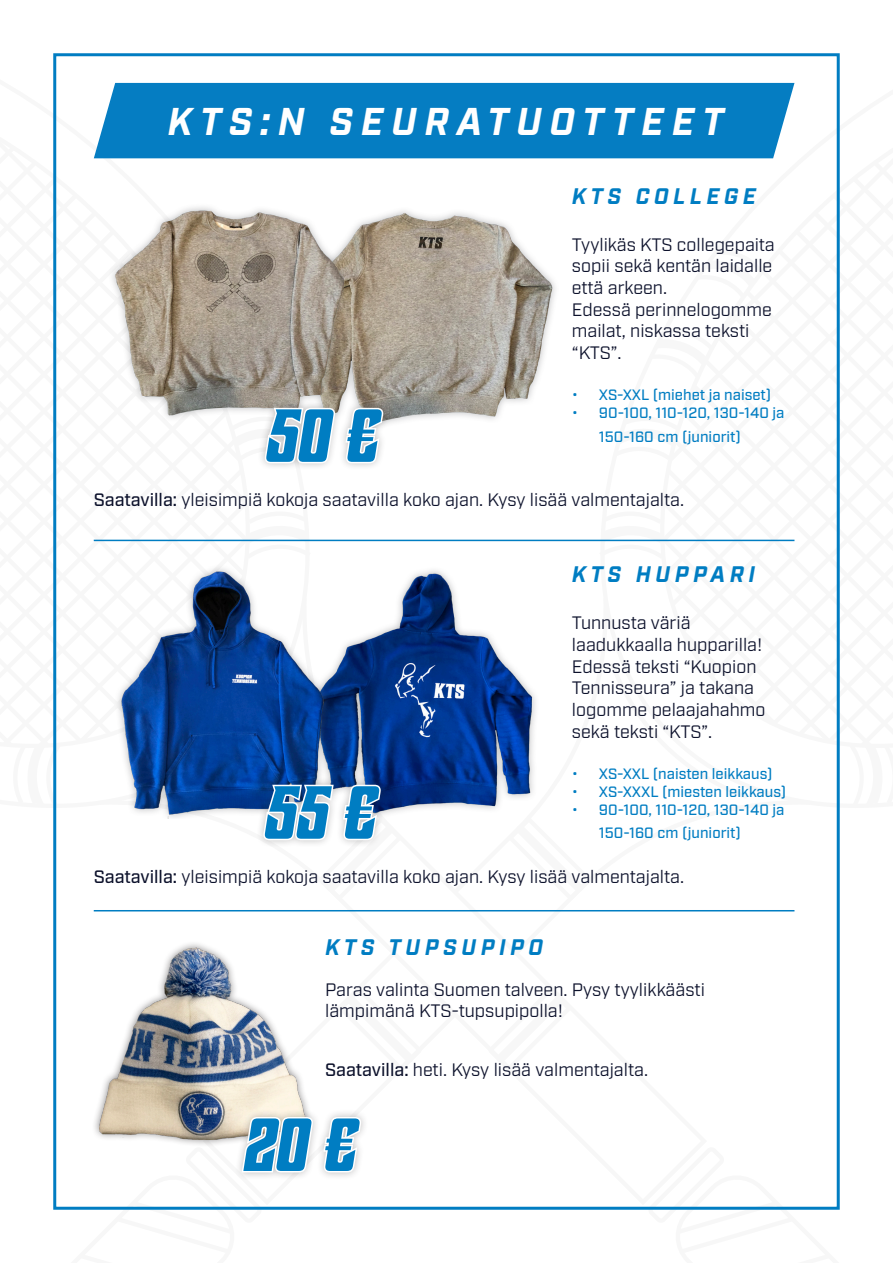
<style>
.page{position:relative;width:893px;height:1263px;background:#fff}
.page>*{position:absolute;margin:0;border:0;box-sizing:border-box;transform-origin:0 0}
.t1{font:italic 700 75px "Sheepman";color:#007dc2}
.Page_Header{font:italic 700 38.7px "Industry";letter-spacing:.2em;color:#fff}
.Page_Header-2{font:italic 700 22.5px "Industry";letter-spacing:.2em;color:#007dc2}
.Body_Text{font:18px/21.6px "Industry";color:#0d122c}
.t2{font:500 15px/23.4px "Industry";color:#007dc2}
.s1{font-weight:500}
</style>
<div class="page">
<svg style="left:514px;top:910px;width:281px;height:2px"></svg>
<hr style="left:94px;top:910px;width:700px;height:1px;background:#007dc2">
<hr style="left:94px;top:540px;width:700px;height:1px;background:#007dc2">
<div style="left:402px;top:83px;width:392px;height:75px;background:#057dc2"></div>
<img style="left:103px;top:948px;width:199px;height:140px">
<div style="left:235px;top:1109px;width:134px;height:72px;background:#231f20;opacity:.3"></div>
<svg style="left:53px;top:1088px;width:262px;height:122px"></svg>
<svg style="left:322px;top:1115px;width:41px;height:59px"></svg>
<img style="left:402px;top:210px;width:154px;height:211px">
<img style="left:402px;top:570px;width:134px;height:241px">
<svg style="left:53px;top:75px;width:349px;height:825px"></svg>
<p class="Page_Header" style="left:168px;top:98px;width:558px">KTS:N SEURATUOTTEET</p>
<p class="t1" style="left:267px;top:397px;width:113px">50 €</p>
<p class="Page_Header-2" style="left:572px;top:183px;width:185px">KTS COLLEGE</p>
<p class="Body_Text" style="left:572px;top:234px;width:204px">Tyylikäs KTS collegepaita sopii sekä kentän laidalle että arkeen.</p>
<p class="Body_Text" style="left:572px;top:299px;width:201px">Edessä perinnelogomme mailat, niskassa teksti “KTS”.</p>
<p class="t2" style="left:572px;top:384px;width:201px">• XS-XXL (miehet ja naiset)</p>
<p class="t2" style="left:599px;top:402px;width:187px;text-indent:-27px">• 90-100, 110-120, 130-140 ja<br>150-160 cm (juniorit)</p>
<p class="Body_Text" style="left:94px;top:490px;width:592px"><span class="s1">Saatavilla:</span> yleisimpiä kokoja saatavilla koko ajan. Kysy lisää valmentajalta.</p>
<p class="t1" style="left:266px;top:774px;width:112px">55 €</p>
<p class="Page_Header-2" style="left:572px;top:560px;width:185px">KTS HUPPARI</p>
<p class="Body_Text" style="left:572px;top:613px;width:195px">Tunnusta väriä laadukkaalla hupparilla!<br>Edessä teksti “Kuopion<br>Tennisseura” ja takana logomme pelaajahahmo sekä teksti “KTS”.</p>
<p class="t2" style="left:572px;top:762px;width:202px">• XS-XXL (naisten leikkaus)</p>
<p class="t2" style="left:572px;top:780px;width:216px">• XS-XXXL (miesten leikkaus)</p>
<p class="t2" style="left:599px;top:798px;width:187px;text-indent:-27px">• 90-100, 110-120, 130-140 ja<br>150-160 cm (juniorit)</p>
<p class="Body_Text" style="left:94px;top:867px;width:592px"><span class="s1">Saatavilla:</span> yleisimpiä kokoja saatavilla koko ajan. Kysy lisää valmentajalta.</p>
<p class="Page_Header-2" style="left:325px;top:933px;width:220px">KTS TUPSUPIPO</p>
<p class="Body_Text" style="left:325px;top:979px;width:381px">Paras valinta Suomen talveen. Pysy tyylikkäästi lämpimänä KTS-tupsupipolla!</p>
<p class="Body_Text" style="left:325px;top:1059px;width:324px"><span class="s1">Saatavilla:</span> heti. Kysy lisää valmentajalta.</p>
<p class="t1" style="left:245px;top:1106px;width:114px">20 €</p>
</div>
